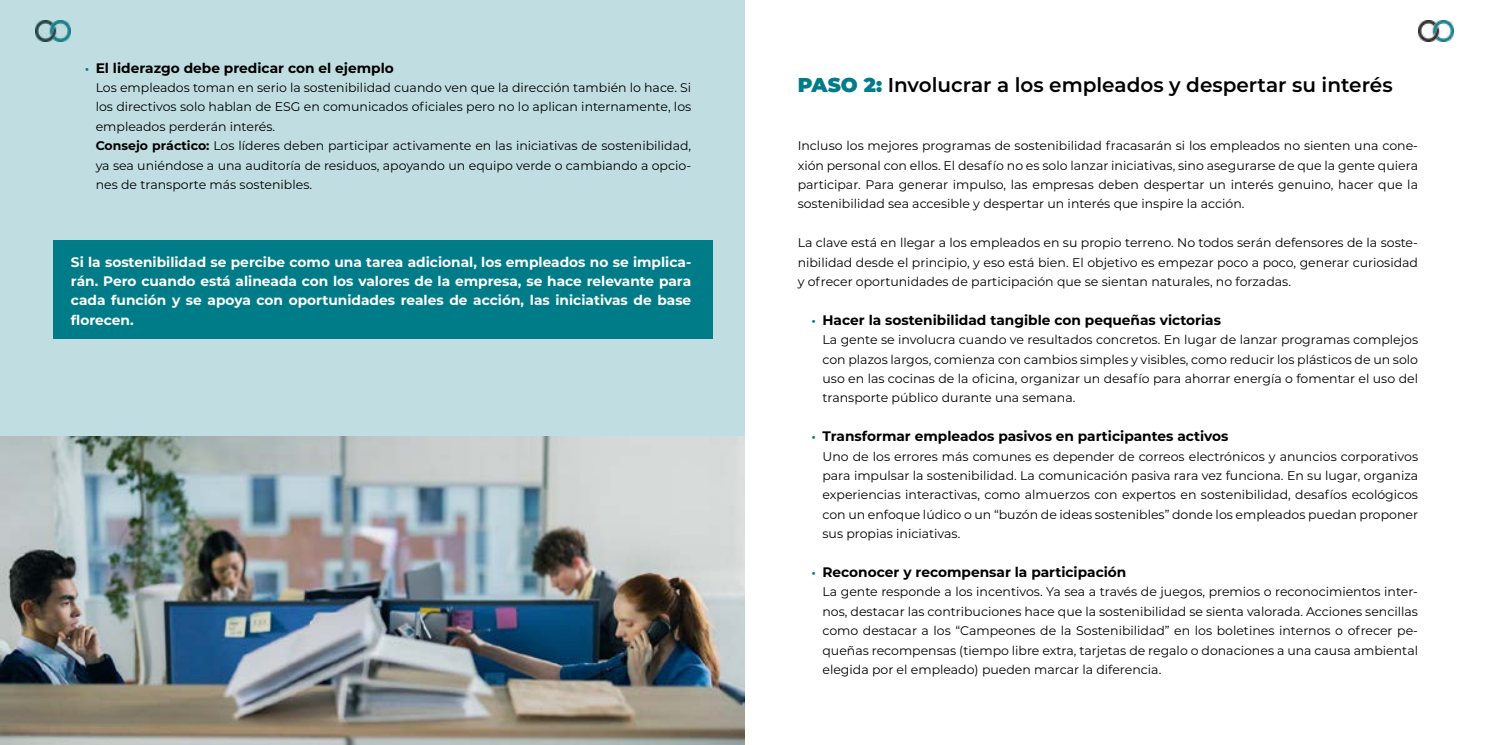
<style>
.page{position:relative;width:1489px;height:745px;background:#fff}
.page>*{position:absolute;margin:0;border:0;box-sizing:border-box;transform-origin:0 0}
.t1{font:600 20px "Montserrat";color:#000}
.t2{font:700 13.75px/19.4px "Montserrat";color:#fff;text-align:justify}
.t3{font:700 13.75px "Montserrat";color:#000}
.t4{font:12.5px/19.4px "Montserrat";color:#000;text-align:justify}
.s1{font-family:"Myriad Pro";font-weight:400;color:#007c89}
.s2{font-weight:700}
.s3{font-weight:900;color:#007c89}
</style>
<div class="page">
<img style="left:1418px;top:20px;width:35px;height:21px">
<div style="left:0;top:0;width:744px;height:479px;background:#c0dee1"></div>
<div style="left:53px;top:240px;width:659px;height:98px;background:#007c89"></div>
<img style="left:0;top:436px;width:744px;height:308px">
<p class="t3" style="left:85px;top:58px;width:310px"><span class="s1">•</span> El liderazgo debe predicar con el ejemplo</p>
<p class="t4" style="left:96px;top:77px;width:597px;text-align:left">Los empleados toman en serio la sostenibilidad cuando ven que la dirección también lo hace. Si los directivos solo hablan de ESG en comunicados oficiales pero no lo aplican internamente, los empleados perderán interés.<br><span class="s2">Consejo práctico:</span> Los líderes deben participar activamente en las iniciativas de sostenibilidad, ya sea uniéndose a una auditoría de residuos, apoyando un equipo verde o cambiando a opcio&shy;nes de transporte más sostenibles.</p>
<p class="t2" style="left:71px;top:251px;width:622px">Si la sostenibilidad se percibe como una tarea adicional, los empleados no se implica&shy;rán. Pero cuando está alineada con los valores de la empresa, se hace relevante para cada función y se apoya con oportunidades reales de acción, las iniciativas de base florecen.</p>
<h1 class="t1" style="left:797px;top:71px;width:596px"><span class="s3">PASO 2:</span> Involucrar a los empleados y despertar su interés</h1>
<p class="t4" style="left:797px;top:135px;width:622px">Incluso los mejores programas de sostenibilidad fracasarán si los empleados no sienten una cone&shy;xión personal con ellos. El desafío no es solo lanzar iniciativas, sino asegurarse de que la gente quiera participar. Para generar impulso, las empresas deben despertar un interés genuino, hacer que la sostenibilidad sea accesible y despertar un interés que inspire la acción.</p>
<p class="t4" style="left:797px;top:232px;width:622px">La clave está en llegar a los empleados en su propio terreno. No todos serán defensores de la soste&shy;nibilidad desde el principio, y eso está bien. El objetivo es empezar poco a poco, generar curiosidad y ofrecer oportunidades de participación que se sientan naturales, no forzadas.</p>
<p class="t3" style="left:811px;top:310px;width:410px"><span class="s1">•</span> Hacer la sostenibilidad tangible con pequeñas victorias</p>
<p class="t4" style="left:822px;top:329px;width:597px">La gente se involucra cuando ve resultados concretos. En lugar de lanzar programas complejos con plazos largos, comienza con cambios simples y visibles, como reducir los plásticos de un solo uso en las cocinas de la oficina, organizar un desafío para ahorrar energía o fomentar el uso del transporte público durante una semana.</p>
<p class="t3" style="left:811px;top:426px;width:418px"><span class="s1">•</span> Transformar empleados pasivos en participantes activos</p>
<p class="t4" style="left:822px;top:445px;width:597px">Uno de los errores más comunes es depender de correos electrónicos y anuncios corporativos para impulsar la sostenibilidad. La comunicación pasiva rara vez funciona. En su lugar, organiza experiencias interactivas, como almuerzos con expertos en sostenibilidad, desafíos ecológicos con un enfoque lúdico o un “buzón de ideas sostenibles” donde los empleados puedan proponer sus propias iniciativas.</p>
<p class="t3" style="left:811px;top:561px;width:316px"><span class="s1">•</span> Reconocer y recompensar la participación</p>
<p class="t4" style="left:822px;top:581px;width:597px">La gente responde a los incentivos. Ya sea a través de juegos, premios o reconocimientos inter&shy;nos, destacar las contribuciones hace que la sostenibilidad se sienta valorada. Acciones sencillas como destacar a los “Campeones de la Sostenibilidad” en los boletines internos o ofrecer pe&shy;queñas recompensas (tiempo libre extra, tarjetas de regalo o donaciones a una causa ambiental elegida por el empleado) pueden marcar la diferencia.</p>
</div>
